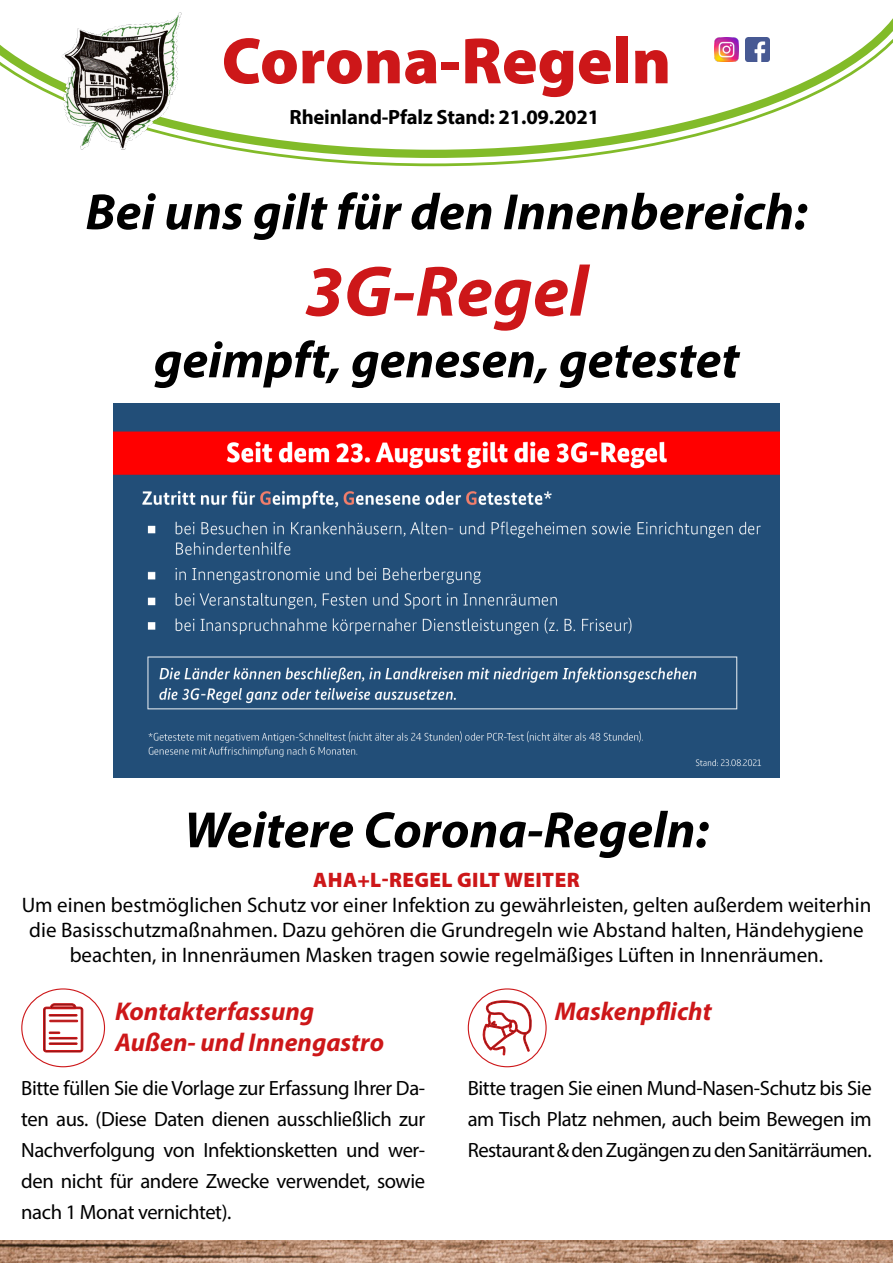
<style>
.page{position:relative;width:893px;height:1263px;background:#fff}
.page>*{position:absolute;margin:0;border:0;box-sizing:border-box;transform-origin:0 0}
.t1{font:italic 700 72px "Myriad Pro";color:#cd1719}
.t2{font:900 66px "Myriad Pro";color:#cd1719}
.t3{font:italic 700 51.3px "Myriad Pro";color:#000}
.t4{font:italic 700 25.8px/30.9px "Myriad Pro";color:#cd1719}
.t5{font:21px/25.2px "Myriad Pro";color:#000;text-align:center}
.t6{font:900 21px "Myriad Pro";letter-spacing:.02em;color:#cd1719}
.t7{font:20.7px/31px "Myriad Pro";letter-spacing:-.025em;color:#000;text-align:justify}
.t8{font:700 20.7px "Myriad Pro";letter-spacing:-.01em;color:#000}
</style>
<div class="page">
<img style="left:0;top:1240px;width:893px;height:23px">
<svg style="left:291px;top:158px;width:284px;height:9px"></svg>
<svg style="left:0;top:12px;width:893px;height:146px"></svg>
<img style="left:745px;top:38px;width:25px;height:24px">
<img style="left:714px;top:38px;width:25px;height:24px">
<img style="left:61px;top:13px;width:124px;height:141px">
<div style="left:468px;top:988px;width:79px;height:79px;border:1px solid #cd1719;border-radius:50%"></div>
<svg style="left:476px;top:999px;width:58px;height:57px"></svg>
<svg style="left:43px;top:1003px;width:41px;height:50px"></svg>
<div style="left:21px;top:988px;width:84px;height:79px;border:1px solid #cd1719;border-radius:50%"></div>
<div style="left:49px;top:1020px;width:29px;height:2px;border:1px solid #cd1719"></div>
<div style="left:49px;top:1014px;width:29px;height:2px;border:1px solid #cd1719"></div>
<img style="left:114px;top:403px;width:665px;height:374px">
<h2 class="t2" style="left:222px;top:17px;width:451px">Corona-Regeln</h2>
<p class="t8" style="left:289px;top:104px;width:311px">Rheinland-Pfalz Stand: 21.09.2021</p>
<h3 class="t3" style="left:86px;top:179px;width:723px">Bei uns gilt für den Innenbereich:</h3>
<h1 class="t1" style="left:305px;top:245px;width:285px">3G-Regel</h1>
<h3 class="t3" style="left:154px;top:327px;width:587px">geimpft, genesen, getestet</h3>
<h3 class="t3" style="left:184px;top:797px;width:526px">Weitere Corona-Regeln:</h3>
<p class="t6" style="left:313px;top:866px;width:268px">AHA+L-REGEL GILT WEITER</p>
<p class="t5" style="left:22px;top:892px;width:851px">Um einen bestmöglichen Schutz vor einer Infektion zu gewährleisten, gelten außerdem weiterhin die Basisschutzmaßnahmen. Dazu gehören die Grundregeln wie Abstand halten, Händehygiene beachten, in Innenräumen Masken tragen sowie regelmäßiges Lüften in Innenräumen.</p>
<p class="t4" style="left:115px;top:995px;width:271px">Kontakterfassung<br>Außen- und Innengastro</p>
<p class="t7" style="left:21px;top:1072px;width:405px">Bitte füllen Sie die Vorlage zur Erfassung Ihrer Da&shy;ten aus. (Diese Daten dienen ausschließlich zur Nachverfolgung von Infektionsketten und wer&shy;den nicht für andere Zwecke verwendet, sowie nach 1 Monat vernichtet).</p>
<p class="t4" style="left:555px;top:995px;width:159px">Maskenpflicht</p>
<p class="t7" style="left:468px;top:1072px;width:405px">Bitte tragen Sie einen Mund-Nasen-Schutz bis Sie am Tisch Platz nehmen, auch beim Bewegen im Restaurant &amp; den Zugängen zu den Sanitärräumen.</p>
</div>
